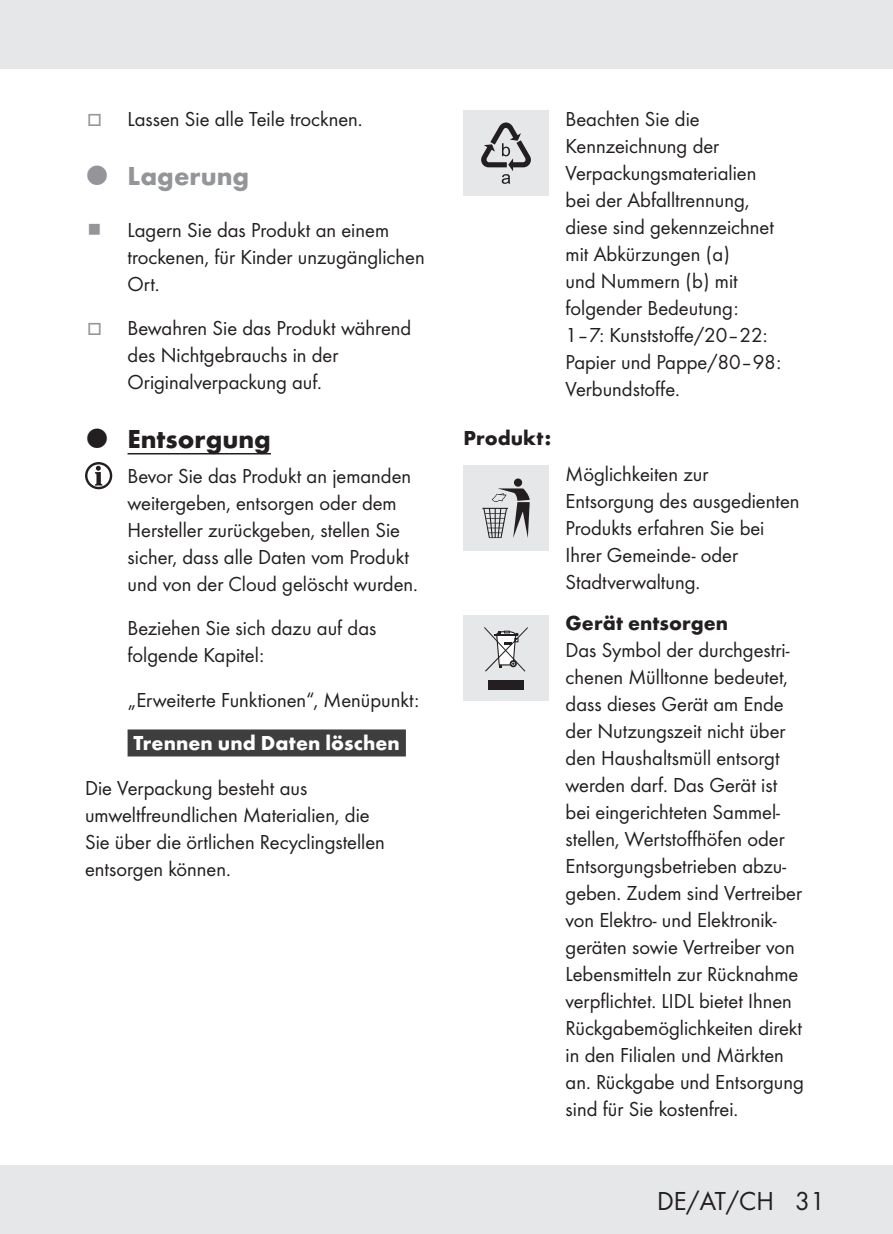
<style>
.page{position:relative;width:893px;height:1234px;background:#fff}
.page>*{position:absolute;margin:0;border:0;box-sizing:border-box;transform-origin:0 0}
.t1{font:27px "Futura Boo";color:#231f20}
.t2{font:700 27px "Futura";color:#231f20}
.t3{font:700 27px "Futura";letter-spacing:.005em;color:#939598}
.t4{font:21px/27px "Futura Boo";color:#231f20}
.t5{font:700 21px "Futura";color:#fff}
.t6{font:700 21px "Futura";color:#231f20}
.s1{color:#939598}
.s2{color:#3e3e3f}
</style>
<div class="page">
<div style="left:0;top:1165px;width:893px;height:68px;background:#e6e7e9"></div>
<div style="left:0;top:0;width:893px;height:68px;background:#e6e7e9"></div>
<hr style="left:128px;top:453px;width:143px;height:1px;background:#231f20">
<div style="left:128px;top:729px;width:278px;height:27px;background:#3e3e3f"></div>
<svg style="left:86px;top:463px;width:25px;height:25px"></svg>
<div style="left:85px;top:462px;width:27px;height:27px;border:2px solid #231f20;border-radius:50%"></div>
<svg style="left:95px;top:465px;width:7px;height:20px"></svg>
<div style="left:463px;top:111px;width:86px;height:85px;background:#e6e7e9"></div>
<svg style="left:481px;top:122px;width:50px;height:62px"></svg>
<div style="left:463px;top:465px;width:86px;height:85px;background:#e6e7e9"></div>
<svg style="left:482px;top:478px;width:48px;height:60px"></svg>
<div style="left:463px;top:615px;width:86px;height:85px;background:#e6e7e9"></div>
<div style="left:488px;top:680px;width:36px;height:9px;background:#231f20"></div>
<svg style="left:484px;top:627px;width:44px;height:44px"></svg>
<p class="t4" style="left:87px;top:104px;width:277px"><span class="s1">□</span> Lassen Sie alle Teile trocknen.</p>
<p class="t3" style="left:128px;top:155px;width:123px">Lagerung</p>
<p class="t4" style="left:128px;top:215px;width:299px">Lagern Sie das Produkt an einem trockenen, für Kinder unzugänglichen<br>Ort.</p>
<p class="t4" style="left:128px;top:313px;width:285px;text-indent:-40px"><span class="s1">□</span> Bewahren Sie das Produkt während des Nichtgebrauchs in der<br>Originalverpackung auf.</p>
<p class="t2" style="left:128px;top:418px;width:145px">Entsorgung</p>
<p class="t4" style="left:128px;top:461px;width:292px">Bevor Sie das Produkt an jemanden weitergeben, entsorgen oder dem Hersteller zurückgeben, stellen Sie sicher, dass alle Daten vom Produkt und von der Cloud gelöscht wurden.</p>
<p class="t4" style="left:128px;top:613px;width:250px">Beziehen Sie sich dazu auf das folgende Kapitel:</p>
<p class="t4" style="left:128px;top:684px;width:293px">„Erweiterte Funktionen“, Menüpunkt:</p>
<p class="t5" style="left:128px;top:727px;width:280px"><span class="s2">{</span>Trennen und Daten löschen<span class="s2">}</span></p>
<p class="t4" style="left:85px;top:772px;width:301px">Die Verpackung besteht aus umweltfreundlichen Materialien, die<br>Sie über die örtlichen Recyclingstellen entsorgen können.</p>
<p class="t6" style="left:463px;top:422px;width:89px">Produkt:</p>
<p class="t4" style="left:566px;top:104px;width:217px">Beachten Sie die<br>Kennzeichnung der<br>Verpackungsmaterialien bei der Abfalltrennung, diese sind gekennzeichnet mit Abkürzungen (a)<br>und Nummern (b) mit folgender Bedeutung:<br>1–7: Kunststoffe/20–22:<br>Papier und Pappe/80–98:<br>Verbundstoffe.</p>
<p class="t4" style="left:566px;top:459px;width:236px">Möglichkeiten zur<br>Entsorgung des ausgedienten<br>Produkts erfahren Sie bei<br>Ihrer Gemeinde- oder<br>Stadtverwaltung.</p>
<p class="t6" style="left:566px;top:607px;width:164px">Gerät entsorgen</p>
<p class="t4" style="left:566px;top:635px;width:240px">Das Symbol der durchgestri&shy;chenen Mülltonne bedeutet, dass dieses Gerät am Ende der Nutzungszeit nicht über den Haushaltsmüll entsorgt werden darf. Das Gerät ist bei eingerichteten Sammel&shy;stellen, Wertstoffhöfen oder<br>Entsorgungsbetrieben abzu&shy;geben. Zudem sind Vertreiber von Elektro- und Elektronik&shy;geräten sowie Vertreiber von<br>Lebensmitteln zur Rücknahme verpflichtet. LIDL bietet Ihnen<br>Rückgabemöglichkeiten direkt in den Filialen und Märkten an. Rückgabe und Entsorgung sind für Sie kostenfrei.</p>
<p class="t1" style="left:657px;top:1181px;width:169px">DE/AT/CH 31</p>
</div>
